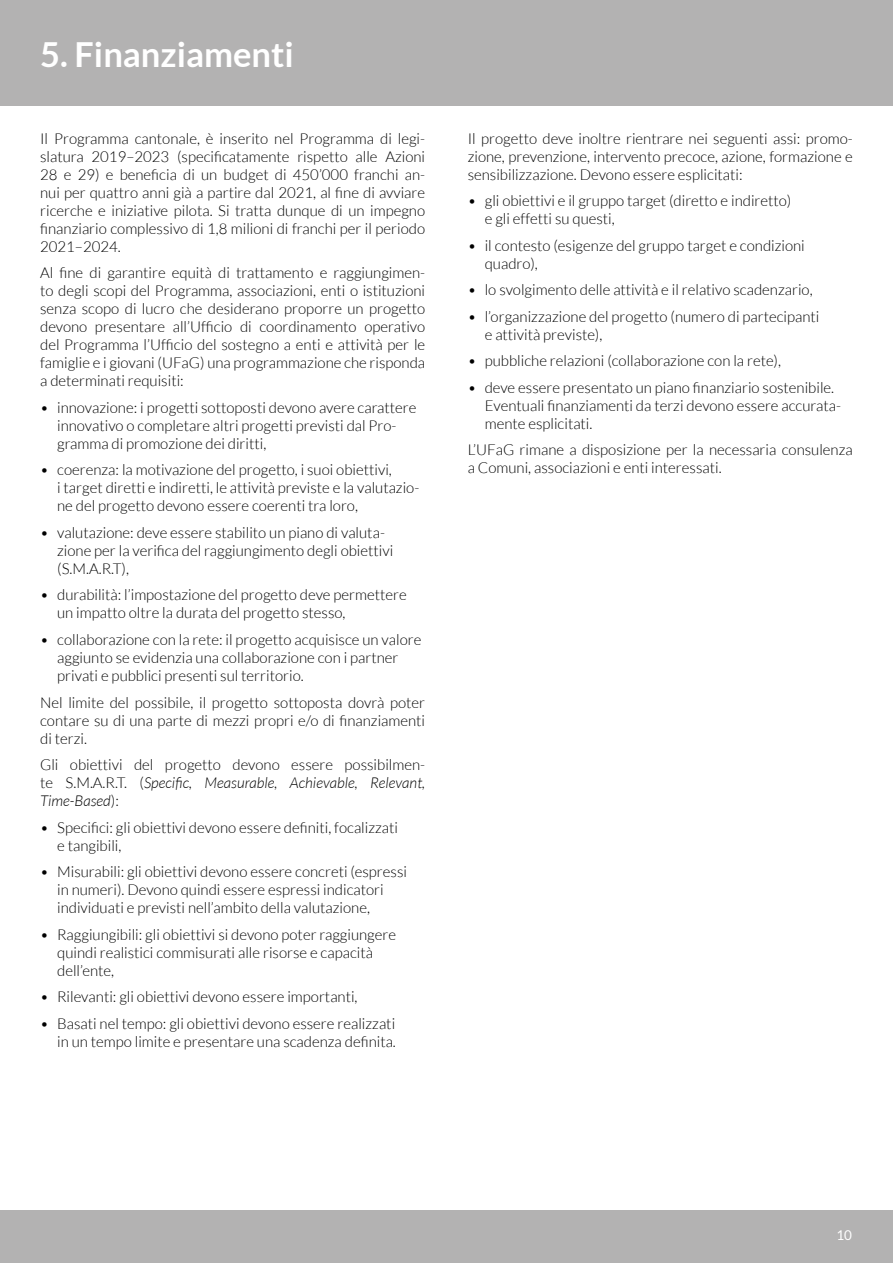
<style>
.page{position:relative;width:893px;height:1263px;background:#fff}
.page>*{position:absolute;margin:0;border:0;box-sizing:border-box;transform-origin:0 0}
.t1{font:700 34.5px "Lato";color:#fff}
.t2{font:300 15px/18px "Lato";color:#000}
.t3{font:13.5px "Lato";color:#fff}
.s1{font-style:italic}
</style>
<div class="page">
<div style="left:0;top:0;width:893px;height:105px;background:#b3b2b2"></div>
<div style="left:0;top:1210px;width:893px;height:53px;background:#b3b2b2"></div>
<h1 class="t1" style="left:40px;top:34px;width:255px">5. Finanziamenti</h1>
<p class="t2" style="left:40px;top:130px;width:387px;text-align:justify">Il Programma cantonale, è inserito nel Programma di legi&shy;slatura 2019–2023 (specificatamente rispetto alle Azioni 28 e 29) e beneficia di un budget di 450’000 franchi an&shy;nui per quattro anni già a partire dal 2021, al fine di avviare ricerche e iniziative pilota. Si tratta dunque di un impegno finanziario complessivo di 1,8 milioni di franchi per il periodo 2021–2024.</p>
<p class="t2" style="left:40px;top:264px;width:387px;text-align:justify">Al fine di garantire equità di trattamento e raggiungimen&shy;to degli scopi del Programma, associazioni, enti o istituzioni senza scopo di lucro che desiderano proporre un progetto devono presentare all’Ufficio di coordinamento operativo del Programma l’Ufficio del sostegno a enti e attività per le famiglie e i giovani (UFaG) una programmazione che risponda a determinati requisiti:</p>
<p class="t2" style="left:57px;top:399px;width:361px;text-indent:-17px">• innovazione: i progetti sottoposti devono avere carattere innovativo o completare altri progetti previsti dal Pro&shy;gramma di promozione dei diritti,</p>
<p class="t2" style="left:57px;top:461px;width:364px;text-indent:-17px">• coerenza: la motivazione del progetto, i suoi obiettivi,<br>i target diretti e indiretti, le attività previste e la valutazio&shy;ne del progetto devono essere coerenti tra loro,</p>
<p class="t2" style="left:57px;top:524px;width:338px;text-indent:-17px">• valutazione: deve essere stabilito un piano di valuta&shy;zione per la verifica del raggiungimento degli obiettivi (S.M.A.R.T),</p>
<p class="t2" style="left:57px;top:586px;width:351px;text-indent:-17px">• durabilità: l’impostazione del progetto deve permettere un impatto oltre la durata del progetto stesso,</p>
<p class="t2" style="left:57px;top:631px;width:366px;text-indent:-17px">• collaborazione con la rete: il progetto acquisisce un valore aggiunto se evidenzia una collaborazione con i partner privati e pubblici presenti sul territorio.</p>
<p class="t2" style="left:40px;top:693px;width:387px;text-align:justify">Nel limite del possibile, il progetto sottoposta dovrà poter contare su di una parte di mezzi propri e/o di finanziamenti di terzi.</p>
<p class="t2" style="left:40px;top:756px;width:387px;text-align:justify">Gli obiettivi del progetto devono essere possibilmen&shy;te S.M.A.R.T. (<span class="s1">Specific, Measurable, Achievable, Relevant, Time-Based</span>):</p>
<p class="t2" style="left:57px;top:818px;width:342px;text-indent:-17px">• Specifici: gli obiettivi devono essere definiti, focalizzati e tangibili,</p>
<p class="t2" style="left:57px;top:863px;width:351px;text-indent:-17px">• Misurabili: gli obiettivi devono essere concreti (espressi in numeri). Devono quindi essere espressi indicatori individuati e previsti nell’ambito della valutazione,</p>
<p class="t2" style="left:57px;top:925px;width:340px;text-indent:-17px">• Raggiungibili: gli obiettivi si devono poter raggiungere quindi realistici commisurati alle risorse e capacità dell’ente,</p>
<p class="t2" style="left:40px;top:988px;width:319px">• Rilevanti: gli obiettivi devono essere importanti,</p>
<p class="t2" style="left:40px;top:1014px;width:357px;text-align:right">• Basati nel tempo: gli obiettivi devono essere realizzati in un tempo limite e presentare una scadenza definita.</p>
<p class="t2" style="left:468px;top:130px;width:387px;text-align:justify">Il progetto deve inoltre rientrare nei seguenti assi: promo&shy;zione, prevenzione, intervento precoce, azione, formazione e sensibilizzazione. Devono essere esplicitati:</p>
<p class="t2" style="left:485px;top:192px;width:308px;text-indent:-17px">• gli obiettivi e il gruppo target (diretto e indiretto) e gli effetti su questi,</p>
<p class="t2" style="left:485px;top:237px;width:322px;text-indent:-17px">• il contesto (esigenze del gruppo target e condizioni quadro),</p>
<p class="t2" style="left:468px;top:281px;width:346px">• lo svolgimento delle attività e il relativo scadenzario,</p>
<p class="t2" style="left:485px;top:308px;width:336px;text-indent:-17px">• l’organizzazione del progetto (numero di partecipanti e attività previste),</p>
<p class="t2" style="left:468px;top:352px;width:315px">• pubbliche relazioni (collaborazione con la rete),</p>
<p class="t2" style="left:485px;top:379px;width:358px;text-indent:-17px">• deve essere presentato un piano finanziario sostenibile.<br>Eventuali finanziamenti da terzi devono essere accurata&shy;mente esplicitati.</p>
<p class="t2" style="left:468px;top:441px;width:387px">L’UFaG rimane a disposizione per la necessaria consulenza a Comuni, associazioni e enti interessati.</p>
<p class="t3" style="left:836px;top:1227px;width:17px">10</p>
</div>
